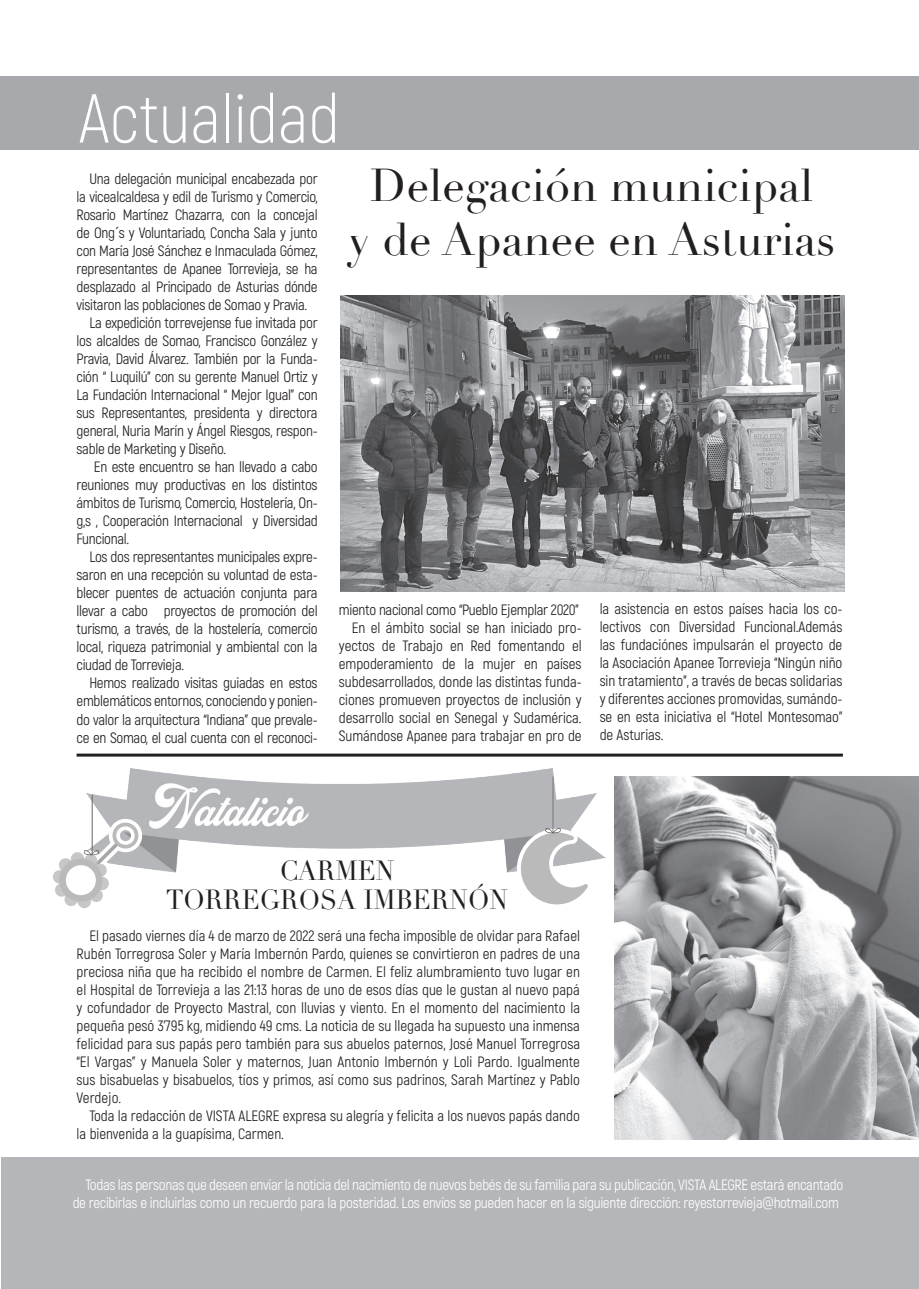
<style>
.page{position:relative;width:919px;height:1289px;background:#fff}
.page>*{position:absolute;margin:0;border:0;box-sizing:border-box;transform-origin:0 0}
.t1{font:300 69px "Akrobat";color:#fff}
.t2{font:45px/54px "Didot";color:#231f20;text-align:center}
.t3{font:27px/28.5px "Didot";color:#231f20;text-align:center;scale:.95 1}
.t4{font:15px/18px "Akrobat";letter-spacing:-.02em;color:#231f20;text-align:justify}
.t5{font:15px/18px "Akrobat";letter-spacing:-.02em;color:#fff;text-align:right}
.t6{font:15px/18px "Akrobat";color:#231f20}
</style>
<div class="page">
<div style="left:0;top:77px;width:918px;height:73px;background:#a8a9ad"></div>
<img style="left:340px;top:295px;width:503px;height:296px">
<img style="left:86px;top:768px;width:519px;height:105px">
<img style="left:615px;top:776px;width:303px;height:362px">
<div style="left:1px;top:1157px;width:917px;height:131px;background:#b5b6b9"></div>
<hr style="left:552px;top:776px;width:1px;height:57px;background:#666">
<svg style="left:516px;top:828px;width:76px;height:77px"></svg>
<svg style="left:53px;top:818px;width:91px;height:90px"></svg>
<hr style="left:92px;top:794px;width:1px;height:59px;background:#666">
<hr style="left:77px;top:753px;width:765px;height:3px;background:#231f20">
<p class="t1" style="left:79px;top:78px;width:262px">Actualidad</p>
<p class="t4" style="left:89px;top:170px;width:230px">Una delegación municipal encabezada por</p>
<p class="t4" style="left:77px;top:188px;width:242px">la vicealcaldesa y edil de Turismo y Comercio,</p>
<p class="t4" style="left:77px;top:206px;width:242px">Rosario Martínez Chazarra, con la concejal</p>
<p class="t4" style="left:77px;top:224px;width:242px">de Ong s y Voluntariado, Concha Sala y junto</p>
<p class="t4" style="left:77px;top:242px;width:242px">con María José Sánchez e Inmaculada Gómez,</p>
<p class="t4" style="left:77px;top:260px;width:242px">representantes de Apanee Torrevieja, se ha</p>
<p class="t4" style="left:77px;top:278px;width:242px">desplazado al Principado de Asturias dónde</p>
<p class="t4" style="left:77px;top:296px;width:232px">visitaron las poblaciones de Somao y Pravia.</p>
<p class="t4" style="left:89px;top:314px;width:230px">La expedición torrevejense fue invitada por</p>
<p class="t4" style="left:77px;top:332px;width:242px">los alcaldes de Somao, Francisco González y</p>
<p class="t4" style="left:77px;top:350px;width:242px">Pravia, David Álvarez. También por la Funda-</p>
<p class="t4" style="left:77px;top:368px;width:242px">ción “ Luquilú” con su gerente Manuel Ortiz y</p>
<p class="t4" style="left:77px;top:386px;width:242px">La Fundación Internacional “ Mejor Igual” con</p>
<p class="t4" style="left:77px;top:404px;width:242px">sus Representantes, presidenta y directora</p>
<p class="t4" style="left:77px;top:422px;width:242px">general, Nuria Marín y Ángel Riesgos, respon-</p>
<p class="t4" style="left:77px;top:440px;width:151px">sable de Marketing y Diseño.</p>
<p class="t4" style="left:94px;top:458px;width:225px">En este encuentro se han llevado a cabo</p>
<p class="t4" style="left:77px;top:476px;width:242px">reuniones muy productivas en los distintos</p>
<p class="t4" style="left:77px;top:494px;width:242px">ámbitos de Turismo, Comercio, Hostelería, On-</p>
<p class="t4" style="left:77px;top:512px;width:242px">g,s , Cooperación Internacional y Diversidad</p>
<p class="t4" style="left:77px;top:530px;width:54px">Funcional.</p>
<p class="t4" style="left:89px;top:548px;width:230px">Los dos representantes municipales expre-</p>
<p class="t4" style="left:77px;top:566px;width:242px">saron en una recepción su voluntad de esta-</p>
<p class="t4" style="left:77px;top:584px;width:242px">blecer puentes de actuación conjunta para</p>
<p class="t4" style="left:77px;top:602px;width:242px">llevar a cabo proyectos de promoción del</p>
<p class="t4" style="left:77px;top:620px;width:242px">turismo, a través, de la hostelería, comercio</p>
<p class="t4" style="left:77px;top:638px;width:242px">local, riqueza patrimonial y ambiental con la</p>
<p class="t4" style="left:77px;top:656px;width:109px">ciudad de Torrevieja.</p>
<p class="t4" style="left:89px;top:674px;width:230px">Hemos realizado visitas guiadas en estos</p>
<p class="t4" style="left:77px;top:692px;width:242px">emblemáticos entornos, conociendo y ponien-</p>
<p class="t4" style="left:77px;top:710px;width:242px">do valor la arquitectura “Indiana” que prevale-</p>
<p class="t4" style="left:77px;top:728px;width:242px">ce en Somao, el cual cuenta con el reconoci-</p>
<h2 class="t2" style="left:348px;top:160px;width:488px">Delegación municipal<br>y de Apanee en Asturias</h2>
<p class="t4" style="left:339px;top:600px;width:244px;text-align:right">miento nacional como “Pueblo Ejemplar 2020” En el ámbito social se han iniciado pro&shy;yectos de Trabajo en Red fomentando el empoderamiento de la mujer en países subdesarrollados, donde las distintas funda&shy;ciones promueven proyectos de inclusión y desarrollo social en Senegal y Sudamérica.<br>Sumándose Apanee para trabajar en pro de</p>
<p class="t4" style="left:599px;top:599px;width:244px">la asistencia en estos países hacia los co&shy;lectivos con Diversidad Funcional.Además las fundaciónes impulsarán el proyecto de la Asociación Apanee Torrevieja “Ningún niño sin tratamiento”, a través de becas solidarias y diferentes acciones promovidas, sumándo&shy;se en esta iniciativa el “Hotel Montesomao” de Asturias.</p>
<h3 class="t3" style="left:166px;top:857px;width:361px">CARMEN<br>TORREGROSA IMBERNÓN</h3>
<p class="t4" style="left:77px;top:926px;width:505px;text-indent:13px">El pasado viernes día 4 de marzo de 2022 será una fecha imposible de olvidar para Rafael Rubén Torregrosa Soler y María Imbernón Pardo, quienes se convirtieron en padres de una preciosa niña que ha recibido el nombre de Carmen. El feliz alumbramiento tuvo lugar en el Hospital de Torrevieja a las 21:13 horas de uno de esos días que le gustan al nuevo papá y cofundador de Proyecto Mastral, con lluvias y viento. En el momento del nacimiento la pequeña pesó 3’795 kg, midiendo 49 cms. La noticia de su llegada ha supuesto una inmensa felicidad para sus papás pero también para sus abuelos paternos, José Manuel Torregrosa “El Vargas” y Manuela Soler y maternos, Juan Antonio Imbernón y Loli Pardo. Igualmente sus bisabuelas y bisabuelos, tíos y primos, así como sus padrinos, Sarah Martínez y Pablo Verdejo.</p>
<p class="t6" style="left:77px;top:1106px;width:505px;text-indent:13px">Toda la redacción de VISTA ALEGRE expresa su alegría y felicita a los nuevos papás dando la bienvenida a la guapísima, Carmen.</p>
<p class="t5" style="left:73px;top:1175px;width:772px">Todas las personas que deseen enviar la noticia del nacimiento de nuevos bebés de su familia para su publicación, VISTA ALEGRE estará encantado de recibirlas e incluirlas como un recuerdo para la posteridad. Los envíos se pueden hacer en la siguiente dirección: reyestorrevieja@hotmail.com</p>
</div>
